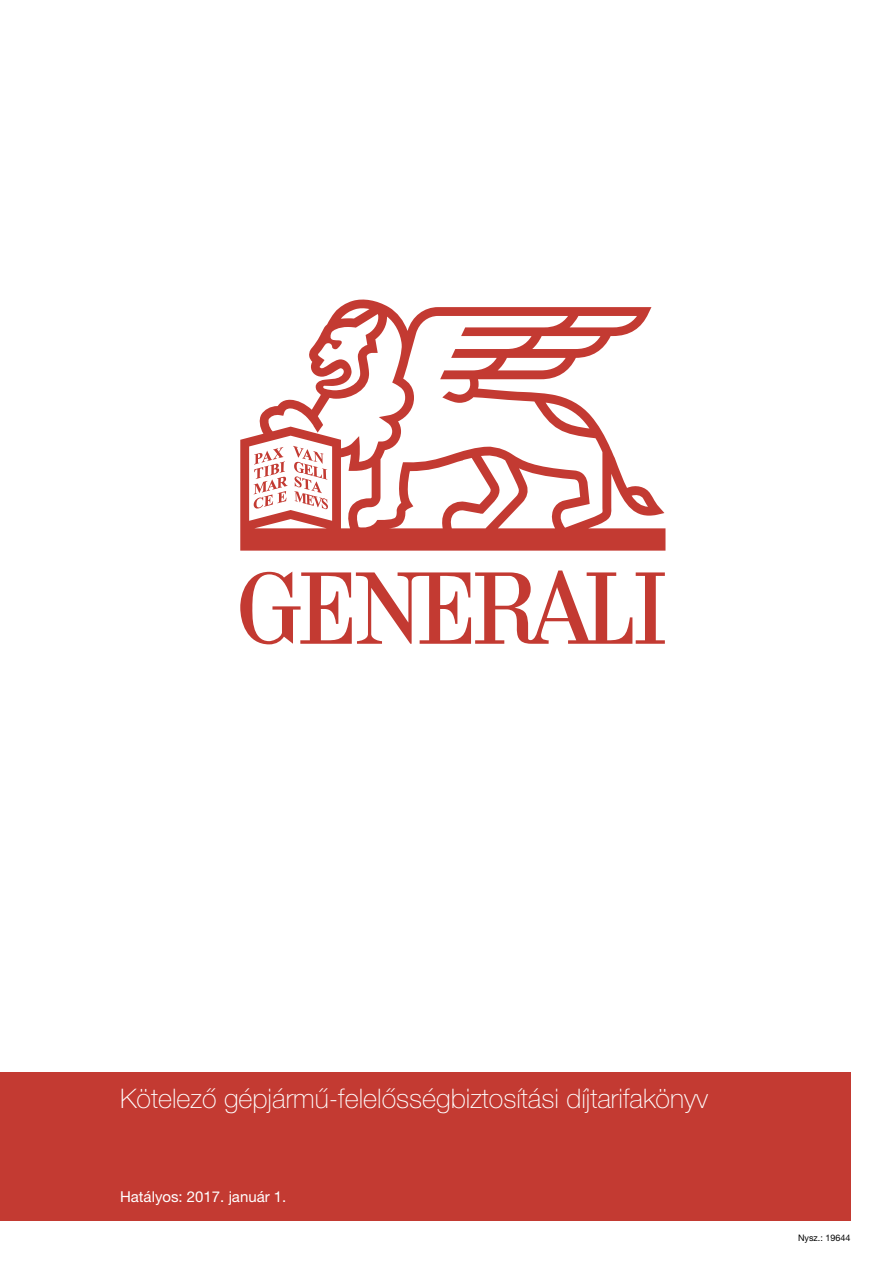
<style>
.page{position:relative;width:893px;height:1263px;background:#fff}
.page>*{position:absolute;margin:0;border:0;box-sizing:border-box;transform-origin:0 0}
.t1{font:100 27px "Helvetica Neue LT Pro";color:#fff}
.t2{font:15px "Helvetica Neue LT Pro";color:#fff}
.t3{font:9px "Helvetica Neue LT Pro";color:#000}
</style>
<div class="page">
<svg style="left:240px;top:299px;width:425px;height:345px"></svg>
<div style="left:0;top:1071px;width:850px;height:149px;background:#c33a32"></div>
<p class="t1" style="left:120px;top:1083px;width:589px">Kötelező gépjármű-felelősségbiztosítási díjtarifakönyv</p>
<p class="t2" style="left:120px;top:1188px;width:168px">Hatályos: 2017. január 1.</p>
<p class="t3" style="left:798px;top:1232px;width:54px">Nysz.: 19644</p>
</div>
